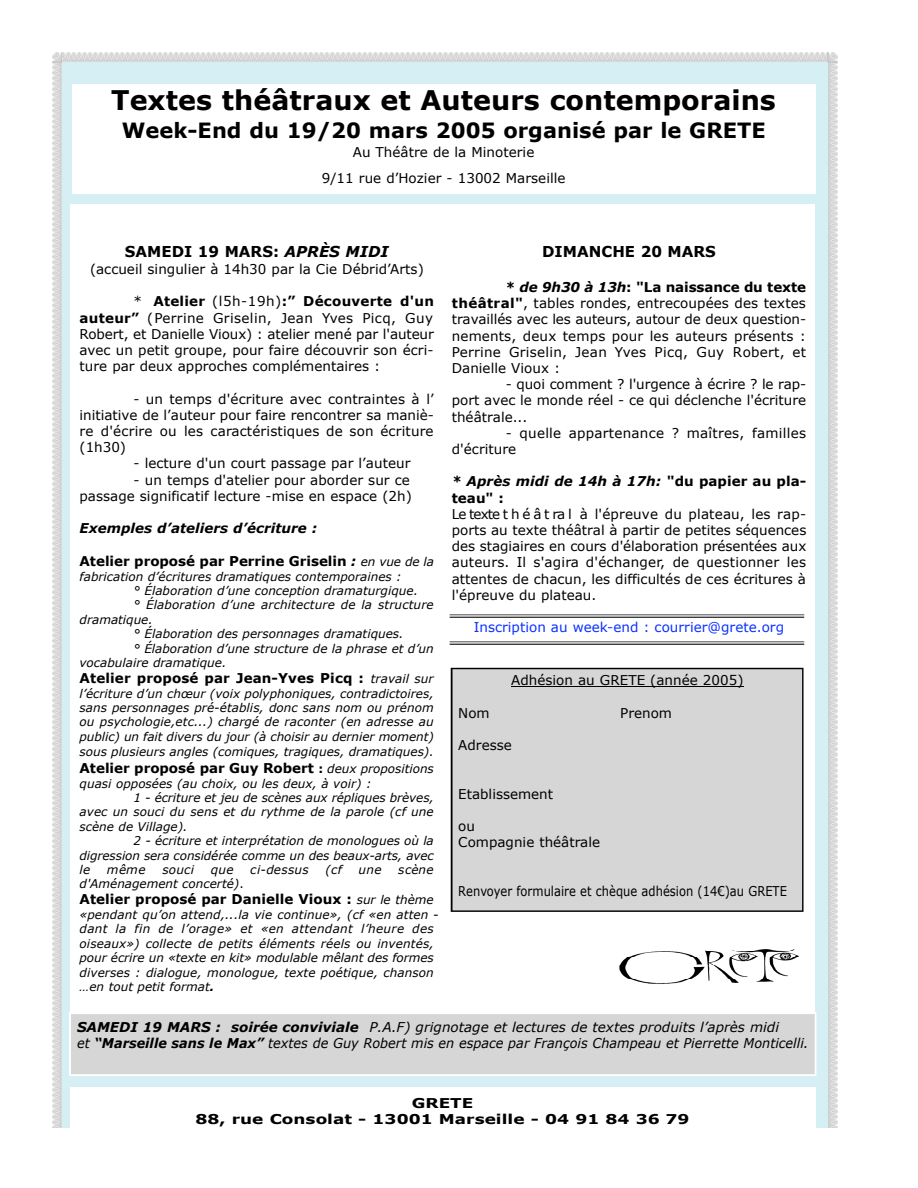
<style>
.page{position:relative;width:918px;height:1188px;background:#fff}
.page>*{position:absolute;margin:0;border:0;box-sizing:border-box;transform-origin:0 0}
.t1{font:700 27px "Verdana";color:#000}
.t2{font:700 21px "Verdana";color:#000}
.t3{font:700 15px "Verdana";color:#000}
.t4{font:13.5px/16.2px "Verdana";color:#000;text-align:justify}
.t5{font:700 13.5px/16.2px "Verdana";color:#000}
.t6{font:italic 13.5px/16.2px "Verdana";color:#000}
.t7{font:13.5px/16.2px "Verdana";letter-spacing:.02em;color:#000}
.t8{font:13.5px "Verdana";color:#000;scale:.85 1}
.t9{font:700 13.5px/16.2px "Verdana";color:#000;text-align:center;scale:1.25 1}
.t10{font:13.5px "Verdana";color:#0a31ff}
.t11{font:italic 700 13.5px "Verdana";color:#000}
.t12{font:italic 12px/14.4px "Verdana";color:#000;text-align:justify}
.t13{font:italic 12px "Verdana";letter-spacing:.025em;color:#000}
.s1{font-style:italic}
.s2{font-weight:700}
.s3{font-weight:400;font-style:italic;font-size:12px}
.s4{font-size:12px}
.s5{font-style:normal}
.s6{font-weight:700;font-style:italic}
</style>
<div class="page">
<div style="left:62px;top:62px;width:767px;height:1066px;background:#d5eff5"></div>
<svg style="left:53px;top:53px;width:10px;height:10px"></svg>
<img style="left:63px;top:53px;width:765px;height:9px">
<svg style="left:828px;top:53px;width:10px;height:10px"></svg>
<img style="left:829px;top:63px;width:9px;height:1065px">
<img style="left:53px;top:63px;width:9px;height:1065px">
<div style="left:72px;top:84px;width:743px;height:109px;background:#fff"></div>
<div style="left:70px;top:1087px;width:745px;height:41px;background:#fff"></div>
<div style="left:71px;top:204px;width:744px;height:809px;background:#fff"></div>
<svg style="left:619px;top:949px;width:180px;height:35px"></svg>
<div style="left:69px;top:1013px;width:747px;height:63px;background:#d5d6d5"></div>
<div style="left:451px;top:668px;width:353px;height:244px;background:#d5d6d5"></div>
<hr style="left:450px;top:615px;width:354px;height:1px;background:#000">
<hr style="left:450px;top:617px;width:354px;height:1px;background:#000">
<hr style="left:450px;top:642px;width:354px;height:1px;background:#000">
<hr style="left:450px;top:644px;width:354px;height:1px;background:#000">
<h1 class="t1" style="left:111px;top:83px;width:666px">Textes théâtraux et Auteurs contemporains</h1>
<h2 class="t2" style="left:122px;top:116px;width:646px">Week-End du 19/20 mars 2005 organisé par le GRETE</h2>
<p class="t4" style="left:322px;top:139px;width:245px;line-height:26px;text-align:center">Au Théâtre de la Minoterie<br>9/11 rue d’Hozier - 13002 Marseille</p>
<p class="t3" style="left:125px;top:242px;width:265px">SAMEDI 19 MARS: <span class="s1">APRÈS MIDI</span></p>
<p class="t4" style="left:90px;top:260px;width:335px">(accueil singulier à 14h30 par la Cie Débrid’Arts)</p>
<p class="t4" style="left:80px;top:293px;width:356px;text-indent:54px">* <span class="s2">Atelier</span> (l5h-19h)<span class="s2">:” Découverte d'un auteur”</span> (Perrine Griselin, Jean Yves Picq, Guy Robert, et Danielle Vioux) : atelier mené par l'auteur avec un petit groupe, pour faire découvrir son écri&shy;ture par deux approches complémentaires :</p>
<p class="t4" style="left:80px;top:390px;width:356px;text-indent:54px">- un temps d'écriture avec contraintes à l’ initiative de l’auteur pour faire rencontrer sa maniè&shy;re d'écrire ou les caractéristiques de son écriture (1h30)</p>
<p class="t4" style="left:134px;top:455px;width:278px">- lecture d'un court passage par l’auteur</p>
<p class="t4" style="left:80px;top:471px;width:334px;text-align:right">- un temps d'atelier pour aborder sur ce passage significatif lecture -mise en espace (2h)</p>
<p class="t11" style="left:80px;top:520px;width:239px">Exemples d’ateliers d’écriture :</p>
<p class="t5" style="left:80px;top:552px;width:356px">Atelier proposé par Perrine Griselin <span class="s1">:</span> <span class="s3">en vue de la</span></p>
<p class="t12" style="left:80px;top:569px;width:324px">fabrication d’écritures dramatiques contemporaines :</p>
<p class="t12" style="left:134px;top:583px;width:286px">° Élaboration d’une conception dramaturgique.</p>
<p class="t12" style="left:134px;top:598px;width:302px">° Élaboration d’une architecture de la structure</p>
<p class="t12" style="left:80px;top:612px;width:75px">dramatique.</p>
<p class="t12" style="left:134px;top:626px;width:272px">° Élaboration des personnages dramatiques.</p>
<p class="t12" style="left:134px;top:641px;width:302px">° Élaboration d’une structure de la phrase et d’un</p>
<p class="t12" style="left:80px;top:655px;width:148px">vocabulaire dramatique.</p>
<p class="t5" style="left:80px;top:669px;width:356px">Atelier proposé par Jean-Yves Picq : <span class="s3">travail sur</span></p>
<p class="t12" style="left:80px;top:686px;width:356px">l’écriture d’un chœur (voix polyphoniques, contradictoires, sans personnages pré-établis, donc sans nom ou prénom ou psychologie,etc...) chargé de raconter (en adresse au public) un fait divers du jour (à choisir au dernier moment) sous plusieurs angles (comiques, tragiques, dramatiques).</p>
<p class="t5" style="left:80px;top:759px;width:356px">Atelier proposé par Guy Robert <span class="s4">:</span> <span class="s3">deux propositions</span></p>
<p class="t12" style="left:80px;top:776px;width:294px">quasi opposées (au choix, ou les deux, à voir) :</p>
<p class="t12" style="left:134px;top:790px;width:302px">1 - écriture et jeu de scènes aux répliques brèves,</p>
<p class="t12" style="left:80px;top:805px;width:356px">avec un souci du sens et du rythme de la parole (cf une</p>
<p class="t12" style="left:80px;top:819px;width:109px">scène de Village).</p>
<p class="t12" style="left:134px;top:833px;width:302px">2 - écriture et interprétation de monologues où la</p>
<p class="t12" style="left:80px;top:848px;width:356px">digression sera considérée comme un des beaux-arts, avec</p>
<p class="t12" style="left:80px;top:862px;width:12px">le</p>
<p class="t12" style="left:107px;top:862px;width:40px">même</p>
<p class="t12" style="left:162px;top:862px;width:33px">souci</p>
<p class="t12" style="left:211px;top:862px;width:24px">que</p>
<p class="t13" style="left:250px;top:862px;width:60px">ci-dessus</p>
<p class="t12" style="left:325px;top:862px;width:18px">(cf</p>
<p class="t12" style="left:359px;top:862px;width:24px">une</p>
<p class="t12" style="left:398px;top:862px;width:37px">scène</p>
<p class="t12" style="left:80px;top:877px;width:166px">d'Aménagement concerté)<span class="s5">.</span></p>
<p class="t5" style="left:80px;top:890px;width:356px">Atelier proposé par Danielle Vioux : <span class="s3">sur le thème</span></p>
<p class="t12" style="left:80px;top:907px;width:360px;text-align:left">«pendant qu’on attend,...la vie continue», (cf «en atten - dant la fin de l’orage» et «en attendant l’heure des oiseaux») collecte de petits éléments réels ou inventés, pour écrire un «texte en kit» modulable mêlant des formes diverses : dialogue, monologue, texte poétique, chanson …en tout petit format<span class="s2">.</span></p>
<p class="t3" style="left:542px;top:242px;width:175px">DIMANCHE 20 MARS</p>
<p class="t4" style="left:452px;top:278px;width:356px;text-indent:54px"><span class="s2">*</span> <span class="s6">de 9h30 à 13h</span><span class="s2">: "La naissance du texte t h é â t r a l"</span>, tables rondes, entrecoupées des textes travaillés avec les auteurs, autour de deux question&shy;nements, deux temps pour les auteurs présents :<br>Perrine Griselin, Jean Yves Picq, Guy Robert, et Danielle Vioux :</p>
<p class="t4" style="left:452px;top:376px;width:356px;text-indent:54px">- quoi comment ? l'urgence à écrire ? le rap&shy;port avec le monde réel - ce qui déclenche l'écriture théâtrale...</p>
<p class="t7" style="left:452px;top:424px;width:356px;text-indent:54px">- quelle appartenance ? maîtres, familles d'écriture</p>
<p class="t5" style="left:452px;top:473px;width:356px"><span class="s1">* Après midi de 14h à 17h:</span> "du papier au pla&shy;teau" :</p>
<p class="t4" style="left:452px;top:505px;width:356px">Le texte t h é â t ra l à l'épreuve du plateau, les rap&shy;ports au texte théâtral à partir de petites séquences des stagiaires en cours d'élaboration présentées aux auteurs. Il s'agira d'échanger, de questionner les attentes de chacun, les difficultés de ces écritures à l'épreuve du plateau.</p>
<p class="t10" style="left:474px;top:619px;width:312px">Inscription au week-end : courrier@grete.org</p>
<p class="t4" style="left:511px;top:672px;width:234px">Adhésion au GRETE (année 2005)</p>
<p class="t4" style="left:458px;top:704px;width:33px">Nom</p>
<p class="t4" style="left:620px;top:704px;width:53px">Prenom</p>
<p class="t4" style="left:458px;top:737px;width:55px">Adresse</p>
<p class="t4" style="left:458px;top:785px;width:96px">Etablissement</p>
<p class="t4" style="left:458px;top:818px;width:143px">ou<br>Compagnie théâtrale</p>
<p class="t8" style="left:458px;top:882px;width:388px">Renvoyer formulaire et chèque adhésion (14€)au GRETE</p>
<p class="t6" style="left:77px;top:1018px;width:733px"><span class="s2">SAMEDI 19 MARS : soirée conviviale</span> P.A.F) grignotage et lectures de textes produits l’après midi<br>et <span class="s2">“Marseille sans le Max”</span> textes de Guy Robert mis en espace par François Champeau et Pierrette Monticelli.</p>
<p class="t9" style="left:195px;top:1095px;width:397px">GRETE<br>88, rue Consolat - 13001 Marseille - 04 91 84 36 79</p>
</div>
